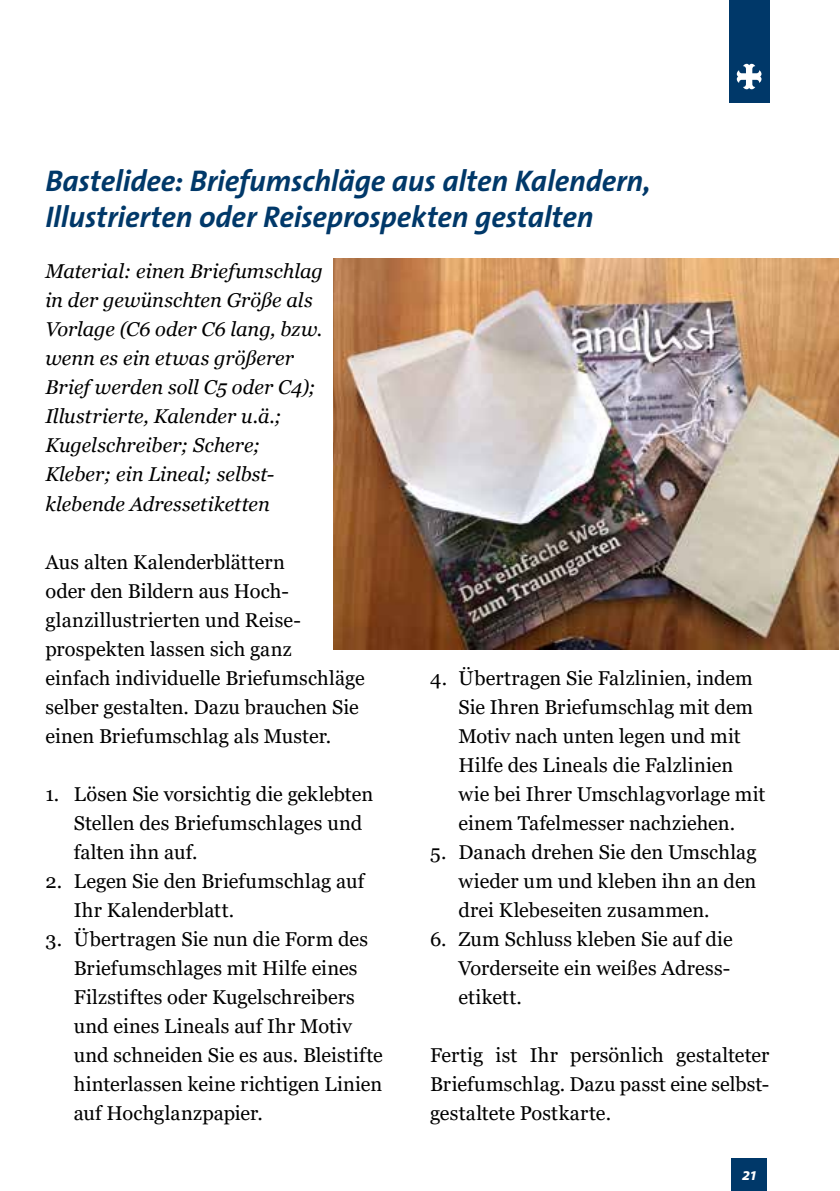
<style>
.page{position:relative;width:840px;height:1191px;background:#fff}
.page>*{position:absolute;margin:0;border:0;box-sizing:border-box;transform-origin:0 0}
.t1{font:italic 700 30px/36px "The Sans";letter-spacing:-.005em;color:#003869}
.t2{font:20px/29px "Georgia";letter-spacing:.005em;color:#000}
.t3{font:italic 20px/29px "Georgia";color:#000}
.t4{font:italic 700 17px "The Sans";color:#fff}
</style>
<div class="page">
<img style="left:333px;top:258px;width:505px;height:391px">
<div style="left:730px;top:1158px;width:36px;height:33px;background:#003869"></div>
<div style="left:728px;top:0;width:40px;height:102px;background:#003869"></div>
<svg style="left:736px;top:64px;width:25px;height:25px"></svg>
<h1 class="t1" style="left:45px;top:163px;width:606px">Bastelidee: Briefumschläge aus alten Kalendern,<br>Illustrierten oder Reiseprospekten gestalten</h1>
<p class="t3" style="left:45px;top:257px;width:279px">Material: einen Briefumschlag in der gewünschten Größe als<br>Vorlage (C6 oder C6 lang, bzw. wenn es ein etwas größerer<br>Brief werden soll C5 oder C4);<br>Illustrierte, Kalender u.ä.;<br>Kugelschreiber; Schere;<br>Kleber; ein Lineal; selbst&shy;klebende Adressetiketten</p>
<p class="t2" style="left:45px;top:547px;width:321px">Aus alten Kalenderblättern<br>oder den Bildern aus Hoch&shy;glanzillustrierten und Reise&shy;prospekten lassen sich ganz<br>einfach individuelle Briefumschläge selber gestalten. Dazu brauchen Sie einen Briefumschlag als Muster.</p>
<p class="t2" style="left:74px;top:779px;width:301px;text-indent:-28px">1. Lösen Sie vorsichtig die geklebten<br>Stellen des Briefumschlages und falten ihn auf.</p>
<p class="t2" style="left:74px;top:866px;width:292px;text-indent:-28px">2. Legen Sie den Briefumschlag auf<br>Ihr Kalenderblatt.</p>
<p class="t2" style="left:74px;top:924px;width:310px;text-indent:-28px">3. Übertragen Sie nun die Form des<br>Briefumschlages mit Hilfe eines<br>Filzstiftes oder Kugelschreibers und eines Lineals auf Ihr Motiv und schneiden Sie es aus. Bleistifte hinterlassen keine richtigen Linien auf Hochglanzpapier.</p>
<p class="t2" style="left:458px;top:663px;width:308px;text-indent:-28px">4. Übertragen Sie Falzlinien, indem<br>Sie Ihren Briefumschlag mit dem<br>Motiv nach unten legen und mit<br>Hilfe des Lineals die Falzlinien wie bei Ihrer Umschlagvorlage mit einem Tafelmesser nachziehen.</p>
<p class="t2" style="left:458px;top:837px;width:299px;text-align:justify;text-indent:-28px">5. Danach drehen Sie den Umschlag wieder um und kleben ihn an den drei Klebeseiten zusammen.</p>
<p class="t2" style="left:458px;top:924px;width:275px;text-align:justify;text-indent:-28px">6. Zum Schluss kleben Sie auf die Vorderseite ein weißes Adress&shy;etikett.</p>
<p class="t2" style="left:430px;top:1040px;width:340px;text-align:justify">Fertig ist Ihr persönlich gestalteter Briefumschlag. Dazu passt eine selbst&shy;gestaltete Postkarte.</p>
<p class="t4" style="left:741px;top:1163px;width:15px">21</p>
</div>
